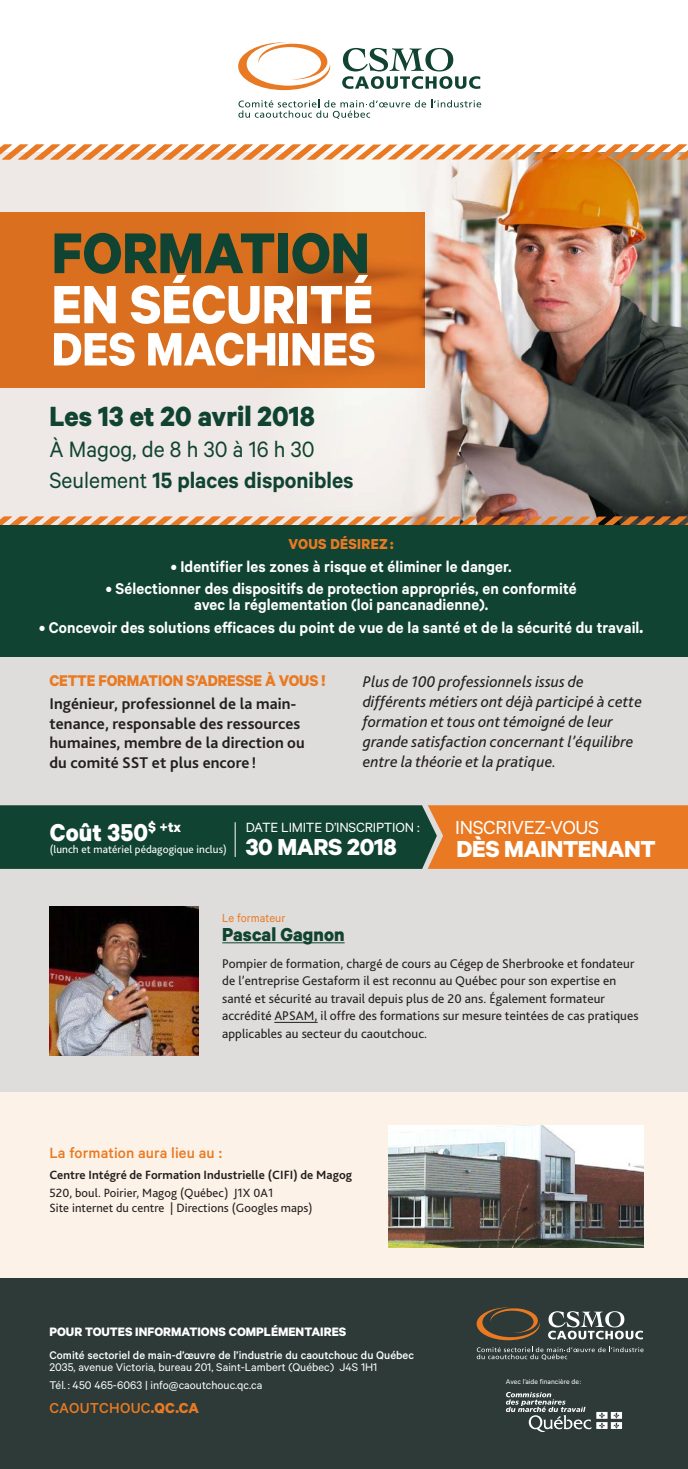
<style>
.page{position:relative;width:688px;height:1469px;background:#fff}
.page>*{position:absolute;margin:0;border:0;box-sizing:border-box;transform-origin:0 0}
.t1{font:700 64.62px "Calibre";color:#104331;scale:.95 1}
.t2{font:700 60.62px "Calibre";color:#fff;scale:.95 1}
.t3{font:700 52.75px "Calibre";color:#fff;scale:.95 1}
.t4{font:700 31.25px "Calibre";color:#104331;scale:.95 1}
.TEXTE{font:700 27.5px "Calibre";letter-spacing:.005em;color:#fff;scale:.95 1}
.t5{font:700 26.12px "Calibre";letter-spacing:-.015em;color:#fff}
.t6{font:600 25px "Calibre";color:#104331;scale:.95 1}
.t7{font:25px "Calibre";color:#104331;scale:.95 1}
.t8{font:21.25px "Calibre";letter-spacing:-.015em;color:#fff}
.titre_contenu{font:700 21.12px "Calibre";letter-spacing:.005em;color:#104331;scale:.95 1}
.titre_contenu-2{font:600 17.5px/16.2px "Calibre";letter-spacing:.005em;color:#fff;text-align:center;scale:.95 1}
.texte_Contenu{font:700 17.5px "Calibre";letter-spacing:-.01em;color:#e97a23;scale:.95 1}
.TEXTE-2{font:500 16.62px "Calibre";letter-spacing:.005em;color:#e97a23}
.texte_Contenu-2{font:italic 16.25px/20px "Bliss 2";letter-spacing:.005em;color:#231f20}
.texte_Contenu-3{font:700 16.25px/19.5px "Bliss 2";letter-spacing:.005em;color:#231f20}
.t9{font:500 16.25px "Calibre";letter-spacing:.02em;color:#e97a23}
.titre_contenu-3{font:700 16.25px "Calibre";letter-spacing:.02em;color:#e97a23;scale:.95 1}
.t10{font:15px "Calibre";letter-spacing:-.015em;color:#fff}
.t11{font:700 13.75px "Calibre";color:#fff}
.texte_Contenu-4{font:13.25px/17.5px "Bliss 2";letter-spacing:.005em;color:#231f20}
.titre_contenu-4{font:13.12px "Calibre";letter-spacing:.005em;color:#e97a23;scale:.95 1}
.t12{font:500 12.5px/12.5px "Calibre";color:#fff}
.TEXTE-3{font:12.5px/15.2px "Bliss 2";letter-spacing:.005em;color:#231f20}
.TEXTE-4{font:700 12.5px "Bliss 2";letter-spacing:.005em;color:#231f20}
.t13{font:12.5px "Calibre";color:#fff}
.texte_Contenu-5{font:11.25px "Bliss 2";letter-spacing:.005em;color:#fff}
.TEXTE-5{font:7.75px "Calibre";letter-spacing:.005em;color:#fff}
.s1{font-weight:400}
.s2{font-weight:700}
</style>
<div class="page">
<div style="left:0;top:486px;width:688px;height:716px;background:#dfdddc"></div>
<div style="left:0;top:152px;width:688px;height:373px;background:#eee9e6"></div>
<img style="left:210px;top:159px;width:478px;height:358px">
<svg style="left:238px;top:42px;width:92px;height:48px"></svg>
<svg style="left:342px;top:48px;width:138px;height:41px"></svg>
<svg style="left:238px;top:99px;width:243px;height:20px"></svg>
<svg style="left:0;top:805px;width:688px;height:64px;background:#62592e"></svg>
<svg style="left:0;top:212px;width:424px;height:176px;background:#d76d1e"></svg>
<svg style="left:0;top:145px;width:688px;height:14px"></svg>
<img style="left:49px;top:906px;width:149px;height:149px">
<hr style="left:222px;top:942px;width:122px;height:1px;background:#104331">
<hr style="left:274px;top:1022px;width:43px;height:1px;background:#231f20">
<svg style="left:0;top:517px;width:688px;height:8px"></svg>
<div style="left:0;top:525px;width:688px;height:131px;background:#104331"></div>
<div style="left:0;top:1092px;width:688px;height:191px;background:#fdf2e7"></div>
<img style="left:388px;top:1126px;width:255px;height:121px">
<div style="left:0;top:1279px;width:688px;height:190px;background:#2d3a37"></div>
<svg style="left:476px;top:1307px;width:63px;height:33px"></svg>
<svg style="left:548px;top:1311px;width:95px;height:28px"></svg>
<svg style="left:476px;top:1346px;width:167px;height:14px"></svg>
<svg style="left:506px;top:1392px;width:116px;height:40px"></svg>
<hr style="left:235px;top:822px;width:1px;height:35px;background:#fff">
<p class="t1" style="left:52px;top:213px;width:336px">FORMATION</p>
<p class="t2" style="left:52px;top:267px;width:340px">EN SÉCURITÉ</p>
<p class="t3" style="left:52px;top:317px;width:342px">DES MACHINES</p>
<p class="t4" style="left:49px;top:397px;width:281px">Les 13 et 20 avril 2018</p>
<p class="t7" style="left:49px;top:434px;width:280px">À Magog, de 8 h 30 à 16 h 30</p>
<p class="t6" style="left:49px;top:465px;width:322px"><span class="s1">Seulement</span> 15 places disponibles</p>
<p class="titre_contenu-3" style="left:288px;top:534px;width:112px">VOUS DÉSIREZ :</p>
<p class="titre_contenu-2" style="left:171px;top:557px;width:360px">• Identifier les zones à risque et éliminer le danger.</p>
<p class="titre_contenu-2" style="left:106px;top:580px;width:497px">• Sélectionner des dispositifs de protection appropriés, en conformité avec la réglementation (loi pancanadienne).</p>
<p class="titre_contenu-2" style="left:39px;top:619px;width:637px">• Concevoir des solutions efficaces du point de vue de la santé et de la sécurité du travail<span class="s2">.</span></p>
<p class="texte_Contenu" style="left:49px;top:670px;width:292px">CETTE FORMATION S’ADRESSE À VOUS !</p>
<p class="texte_Contenu-3" style="left:49px;top:693px;width:257px">Ingénieur, professionnel de la main&shy;tenance, responsable des ressources humaines, membre de la direction ou du comité SST et plus encore !</p>
<p class="texte_Contenu-2" style="left:362px;top:671px;width:281px">Plus de 100 professionnels issus de différents métiers ont déjà participé à cette formation et tous ont témoigné de leur grande satisfaction concernant l’équilibre entre la théorie et la pratique.</p>
<p class="TEXTE" style="left:50px;top:815px;width:140px">Coût 350<sup>$</sup> <sup>+tx</sup></p>
<p class="t8" style="left:455px;top:815px;width:145px">INSCRIVEZ-VOUS</p>
<p class="t10" style="left:245px;top:818px;width:175px">DATE LIMITE D’INSCRIPTION :</p>
<p class="t5" style="left:245px;top:830px;width:153px">30 MARS 2018</p>
<p class="t5" style="left:456px;top:833px;width:201px">DÈS MAINTENANT</p>
<p class="texte_Contenu-5" style="left:50px;top:843px;width:179px">(lunch et matériel pédagogique inclus)</p>
<p class="titre_contenu-4" style="left:222px;top:910px;width:68px">Le formateur</p>
<p class="titre_contenu" style="left:222px;top:922px;width:130px">Pascal Gagnon</p>
<p class="texte_Contenu-4" style="left:222px;top:954px;width:418px">Pompier de formation, chargé de cours au Cégep de Sherbrooke et fondateur de l’entreprise Gestaform il est reconnu au Québec pour son expertise en santé et sécurité au travail depuis plus de 20 ans. Également formateur accrédité APSAM, il offre des formations sur mesure teintées de cas pratiques applicables au secteur du caoutchouc.</p>
<p class="TEXTE-2" style="left:49px;top:1143px;width:174px">La formation aura lieu au :</p>
<p class="TEXTE-4" style="left:49px;top:1167px;width:304px">Centre Intégré de Formation Industrielle (CIFI) de Magog</p>
<p class="TEXTE-3" style="left:49px;top:1185px;width:264px">520, boul. Poirier, Magog (Québec) J1X 0A1<br>Site internet du centre | Directions (Googles maps)</p>
<p class="t11" style="left:49px;top:1323px;width:298px">POUR TOUTES INFORMATIONS COMPLÉMENTAIRES</p>
<p class="t12" style="left:49px;top:1348px;width:366px">Comité sectoriel de main-d’œuvre de l’industrie du caoutchouc du Québec<br><span class="s1">2035, avenue Victoria, bureau 201, Saint-Lambert (Québec) J4S 1H1</span></p>
<p class="t13" style="left:49px;top:1378px;width:214px">Tél. : 450 465-6063 | info@caoutchouc.qc.ca</p>
<p class="t9" style="left:49px;top:1399px;width:151px">CAOUTCHOUC<span class="s2">.QC.CA</span></p>
<p class="TEXTE-5" style="left:506px;top:1377px;width:77px">Avec l’aide financière de :</p>
</div>
